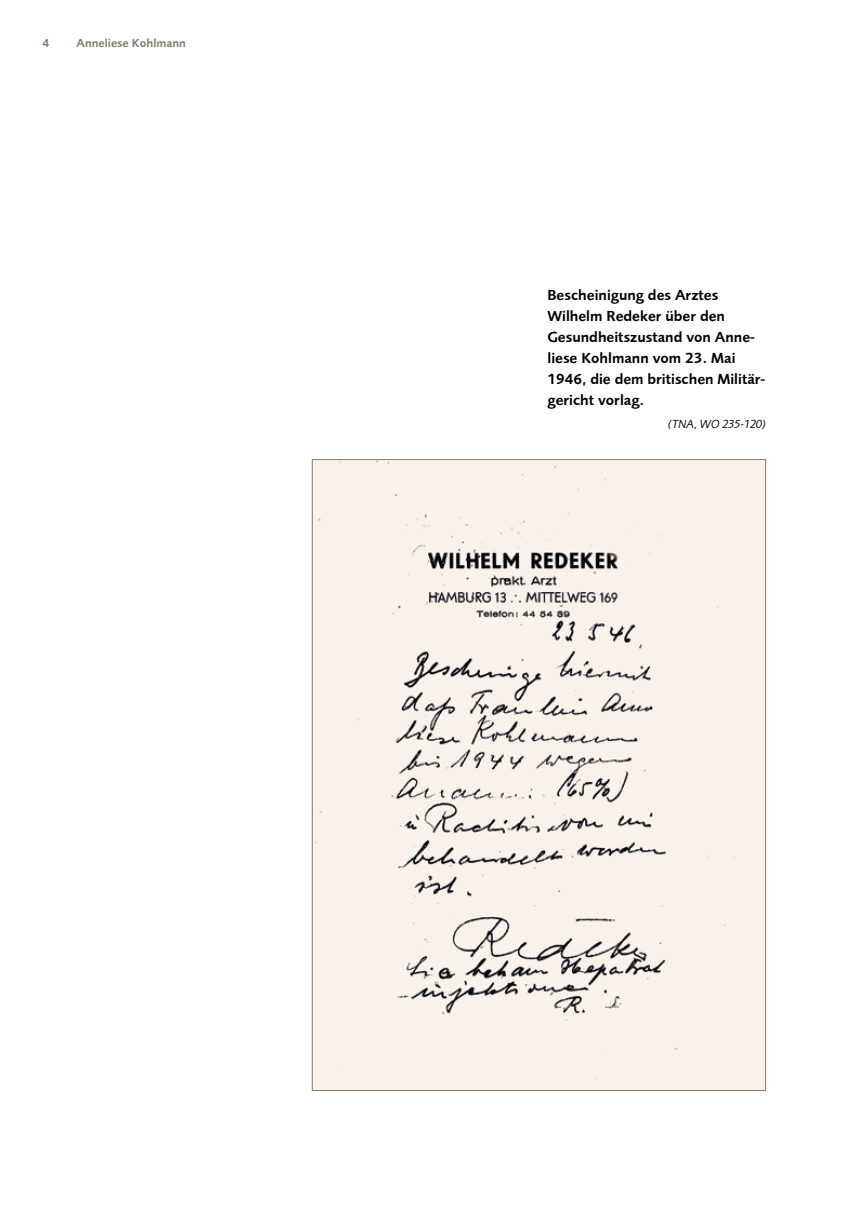
<style>
.page{position:relative;width:851px;height:1212px;background:#fff}
.page>*{position:absolute;margin:0;border:0;box-sizing:border-box;transform-origin:0 0}
.t1{font:15px/21px "Foundry Sans Demi";color:#000}
.t2{font:12px "Foundry Sans Demi";color:#827c6c}
.t3{font:italic 12px "Foundry Sans";color:#000}
</style>
<div class="page">
<img style="left:314px;top:461px;width:449px;height:628px">
<p class="t2" style="left:43px;top:36px;width:8px">4</p>
<p class="t2" style="left:77px;top:36px;width:111px">Anneliese Kohlmann</p>
<p class="t1" style="left:547px;top:284px;width:219px">Bescheinigung des Arztes<br>Wilhelm Redeker über den<br>Gesundheitszustand von Anne&shy;liese Kohlmann vom 23. Mai<br>1946, die dem britischen Militär&shy;gericht vorlag.</p>
<p class="t3" style="left:668px;top:417px;width:99px">(TNA, WO 235-120)</p>
</div>
